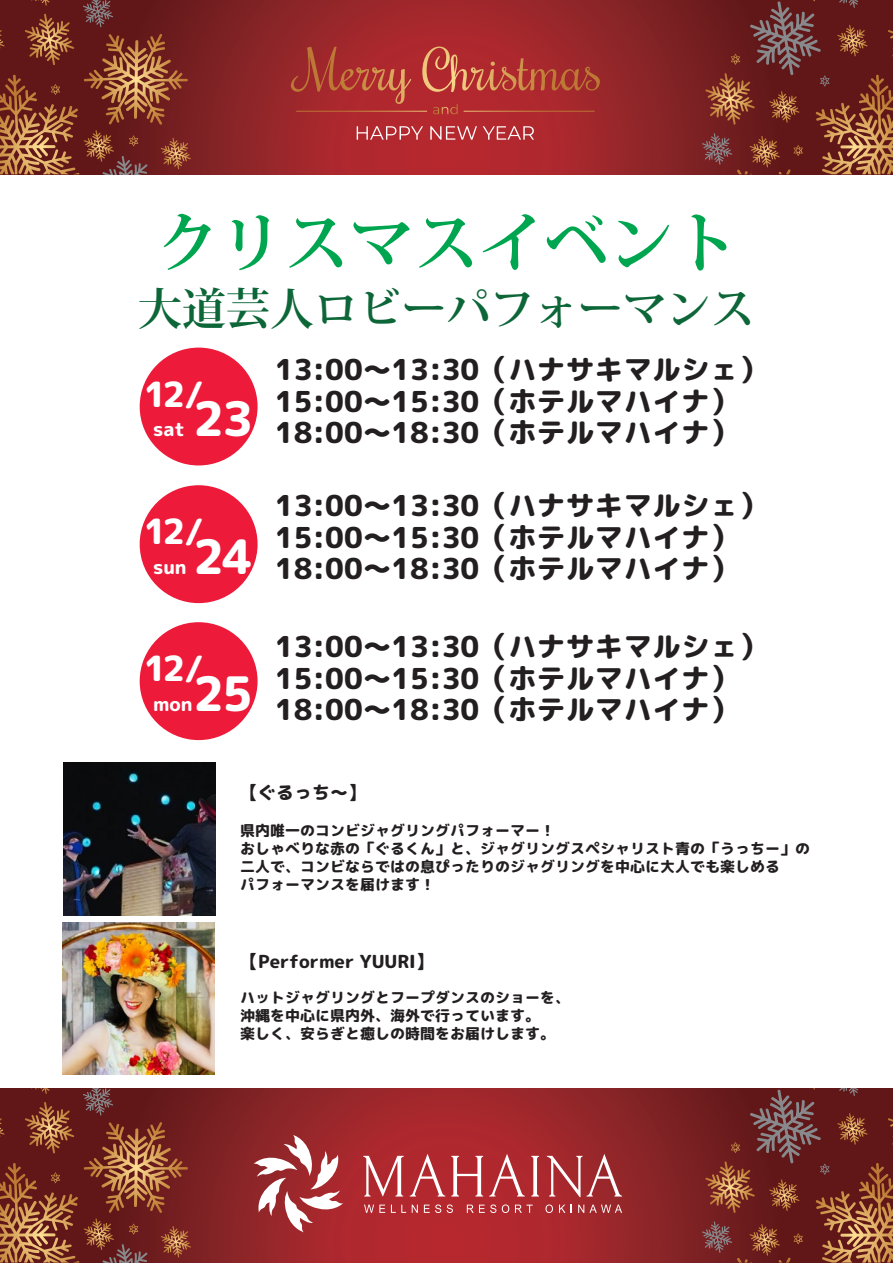
<style>
.page{position:relative;width:893px;height:1263px;background:#fff}
.page>*{position:absolute;margin:0;border:0;box-sizing:border-box;transform-origin:0 0}
.t1{font:700 64.95px "Koz Min Pr 6 N";color:#00a54f}
.t2{font:47.4px "rounded mplus 2 p heavy";color:#fff}
.t3{font:700 44.1px "Koz Min Pr 6 N";color:#0c6638}
.t4{font:34.8px "rounded mplus 2 p heavy";color:#fff}
.t5{font:28.8px/62.8px "rounded mplus 2 p heavy";color:#231f20}
.t6{font:19.05px "rounded mplus 2 p heavy";color:#fff}
.t7{font:18px "rounded mplus 2 p heavy";color:#231f20}
.t8{font:15px/18px "rounded mplus 2 p heavy";color:#231f20}
</style>
<div class="page">
<svg style="left:0;top:0;width:893px;height:174px"></svg>
<svg style="left:0;top:76px;width:43px;height:99px"></svg>
<svg style="left:24px;top:15px;width:51px;height:51px"></svg>
<svg style="left:160px;top:138px;width:31px;height:32px"></svg>
<svg style="left:887px;top:30px;width:6px;height:27px"></svg>
<svg style="left:83px;top:131px;width:69px;height:43px"></svg>
<svg style="left:83px;top:0;width:77px;height:90px"></svg>
<svg style="left:31px;top:0;width:19px;height:6px"></svg>
<svg style="left:0;top:30px;width:5px;height:18px"></svg>
<svg style="left:51px;top:84px;width:9px;height:11px"></svg>
<svg style="left:702px;top:0;width:177px;height:174px"></svg>
<svg style="left:291px;top:47px;width:225px;height:45px"></svg>
<svg style="left:357px;top:126px;width:177px;height:14px"></svg>
<svg style="left:296px;top:104px;width:298px;height:10px"></svg>
<svg style="left:0;top:1088px;width:893px;height:174px"></svg>
<svg style="left:0;top:1164px;width:43px;height:99px"></svg>
<svg style="left:24px;top:1103px;width:51px;height:51px"></svg>
<svg style="left:160px;top:1227px;width:31px;height:31px"></svg>
<svg style="left:887px;top:1118px;width:6px;height:27px"></svg>
<svg style="left:83px;top:1219px;width:69px;height:43px"></svg>
<svg style="left:83px;top:1088px;width:77px;height:90px"></svg>
<svg style="left:31px;top:1088px;width:19px;height:6px"></svg>
<svg style="left:0;top:1118px;width:5px;height:19px"></svg>
<svg style="left:51px;top:1172px;width:9px;height:11px"></svg>
<svg style="left:702px;top:1088px;width:177px;height:174px"></svg>
<svg style="left:364px;top:1204px;width:21px;height:9px"></svg>
<svg style="left:391px;top:1204px;width:15px;height:9px"></svg>
<svg style="left:412px;top:1204px;width:6px;height:9px"></svg>
<svg style="left:424px;top:1204px;width:17px;height:9px"></svg>
<svg style="left:447px;top:1204px;width:6px;height:9px"></svg>
<svg style="left:467px;top:1204px;width:29px;height:9px"></svg>
<svg style="left:502px;top:1204px;width:7px;height:9px"></svg>
<svg style="left:515px;top:1204px;width:18px;height:9px"></svg>
<svg style="left:545px;top:1204px;width:8px;height:9px"></svg>
<svg style="left:559px;top:1204px;width:6px;height:9px"></svg>
<svg style="left:578px;top:1204px;width:44px;height:9px"></svg>
<svg style="left:531px;top:1156px;width:8px;height:40px"></svg>
<svg style="left:451px;top:1156px;width:32px;height:40px"></svg>
<svg style="left:410px;top:1154px;width:35px;height:42px"></svg>
<svg style="left:489px;top:1154px;width:36px;height:42px"></svg>
<svg style="left:547px;top:1154px;width:75px;height:43px"></svg>
<svg style="left:363px;top:1156px;width:41px;height:41px"></svg>
<svg style="left:254px;top:1135px;width:89px;height:97px"></svg>
<div style="left:140px;top:348px;width:118px;height:117px;background:#ed1a3a;border-radius:50%"></div>
<div style="left:140px;top:485px;width:118px;height:118px;background:#ed1a3a;border-radius:50%"></div>
<div style="left:140px;top:622px;width:118px;height:118px;background:#ed1a3a;border-radius:50%"></div>
<img style="left:63px;top:763px;width:153px;height:152px">
<img style="left:62px;top:922px;width:153px;height:152px">
<h1 class="t1" style="left:154px;top:207px;width:586px">クリスマスイベント</h1>
<h3 class="t3" style="left:138px;top:284px;width:618px">大道芸人ロビーパフォーマンス</h3>
<p class="t4" style="left:144px;top:369px;width:61px">12/</p>
<p class="t6" style="left:153px;top:416px;width:33px">sat</p>
<h2 class="t2" style="left:193px;top:385px;width:61px">23</h2>
<p class="t4" style="left:144px;top:507px;width:61px">12/</p>
<p class="t6" style="left:153px;top:554px;width:35px">sun</p>
<h2 class="t2" style="left:193px;top:523px;width:61px">24</h2>
<p class="t4" style="left:144px;top:644px;width:61px">12/</p>
<p class="t6" style="left:153px;top:690px;width:41px">mon</p>
<h2 class="t2" style="left:193px;top:660px;width:61px">25</h2>
<p class="t5" style="left:275px;top:338px;width:494px">13:00〜13:30（ハナサキマルシェ）<br>18:00〜18:30（ホテルマハイナ）</p>
<p class="t5" style="left:275px;top:370px;width:465px">15:00〜15:30（ホテルマハイナ）</p>
<p class="t5" style="left:275px;top:474px;width:494px">13:00〜13:30（ハナサキマルシェ）<br>18:00〜18:30（ホテルマハイナ）</p>
<p class="t5" style="left:275px;top:506px;width:465px">15:00〜15:30（ホテルマハイナ）</p>
<p class="t5" style="left:275px;top:615px;width:494px">13:00〜13:30（ハナサキマルシェ）<br>18:00〜18:30（ホテルマハイナ）</p>
<p class="t5" style="left:275px;top:647px;width:465px">15:00〜15:30（ホテルマハイナ）</p>
<p class="t7" style="left:240px;top:779px;width:127px">【ぐるっち～】</p>
<p class="t8" style="left:240px;top:821px;width:571px">県内唯一のコンビジャグリングパフォーマー！<br>おしゃべりな赤の「ぐるくん」と、ジャグリングスペシャリスト青の「うっちー」の二人で、コンビならではの息ぴったりのジャグリングを中心に大人でも楽しめる<br>パフォーマンスを届けます！</p>
<p class="t7" style="left:240px;top:949px;width:195px">【Performer YUURI】</p>
<p class="t8" style="left:240px;top:988px;width:331px">ハットジャグリングとフープダンスのショーを、沖縄を中心に県内外、海外で行っています。<br>楽しく、安らぎと癒しの時間をお届けします。</p>
</div>
